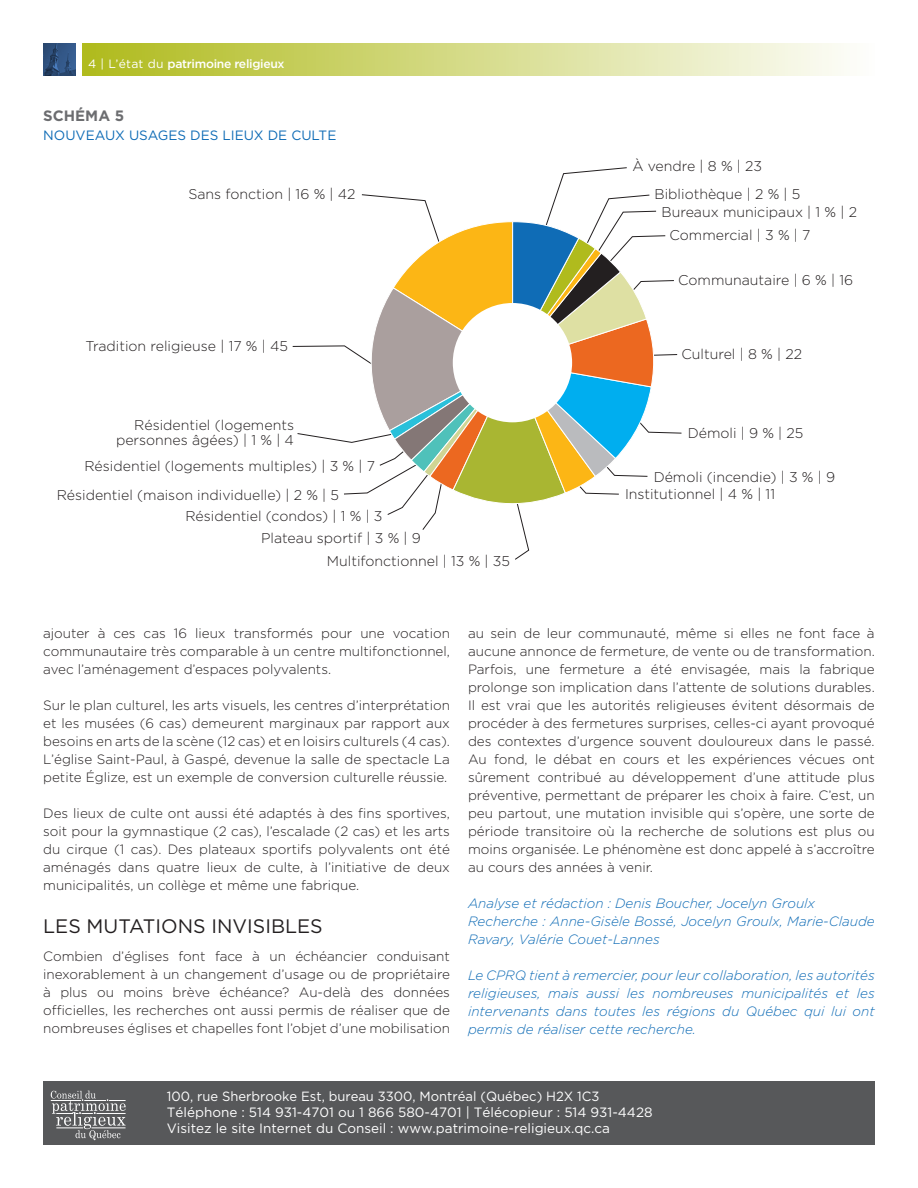
<style>
.page{position:relative;width:918px;height:1188px;background:#fff}
.page>*{position:absolute;margin:0;border:0;box-sizing:border-box;transform-origin:0 0}
.t1{font:19.5px "Gotham";color:#231f20}
.t2{font:700 15px "Gotham";color:#6c6d70}
.t3{font:300 14.1px/15.5px "Gotham";color:#231f20;text-align:right}
.t4{font:300 13.5px/18px "Gotham";color:#231f20;text-align:justify}
.t5{font:italic 300 13.5px/18px "Gotham";color:#0f6cb6}
.t6{font:13.5px "Gotham";color:#fff}
.t7{font:13.5px "Gotham";color:#0f6cb6}
.t8{font:13.35px "Gotham";color:#fff}
.t9{font:500 12px "Gotham";letter-spacing:-.025em;color:#fff}
.s1{font-weight:400}
</style>
<div class="page">
<img style="left:43px;top:43px;width:33px;height:33px">
<div style="left:83px;top:43px;width:792px;height:33px;background:linear-gradient(to right,#afba1c,#fefefc)"></div>
<svg style="left:292px;top:167px;width:390px;height:393px"></svg>
<div style="left:453px;top:303px;width:119px;height:119px;background:#fff;border-radius:50%"></div>
<div style="left:43px;top:1081px;width:832px;height:63px;background:#57585a"></div>
<svg style="left:51px;top:1091px;width:75px;height:49px"></svg>
<p class="t9" style="left:88px;top:57px;width:198px"><span class="s1">4 | L’état du</span> patrimoine religieux</p>
<p class="t2" style="left:43px;top:107px;width:82px">SCHÉMA 5</p>
<p class="t7" style="left:43px;top:128px;width:295px">NOUVEAUX USAGES DES LIEUX DE CULTE</p>
<p class="t3" style="left:188px;top:186px;width:169px">Sans fonction | 16 % | 42</p>
<p class="t3" style="left:85px;top:339px;width:204px">Tradition religieuse | 17 % | 45</p>
<p class="t3" style="left:116px;top:417px;width:180px">Résidentiel (logements personnes âgées) | 1 % | 4</p>
<p class="t3" style="left:84px;top:458px;width:292px">Résidentiel (logements multiples) | 3 % | 7</p>
<p class="t3" style="left:57px;top:487px;width:284px">Résidentiel (maison individuelle) | 2 % | 5</p>
<p class="t3" style="left:185px;top:508px;width:199px">Résidentiel (condos) | 1 % | 3</p>
<p class="t3" style="left:261px;top:530px;width:161px">Plateau sportif | 3 % | 9</p>
<p class="t3" style="left:327px;top:553px;width:185px">Multifonctionnel | 13 % | 35</p>
<p class="t3" style="left:632px;top:158px;width:131px">À vendre | 8 % | 23</p>
<p class="t3" style="left:655px;top:187px;width:147px">Bibliothèque | 2 % | 5</p>
<p class="t3" style="left:662px;top:204px;width:197px">Bureaux municipaux | 1 % | 2</p>
<p class="t3" style="left:670px;top:227px;width:142px">Commercial | 3 % | 7</p>
<p class="t3" style="left:678px;top:272px;width:177px">Communautaire | 6 % | 16</p>
<p class="t3" style="left:681px;top:346px;width:122px">Culturel | 8 % | 22</p>
<p class="t3" style="left:688px;top:425px;width:117px">Démoli | 9 % | 25</p>
<p class="t3" style="left:654px;top:469px;width:183px">Démoli (incendie) | 3 % | 9</p>
<p class="t3" style="left:625px;top:487px;width:152px">Institutionnel | 4 % | 11</p>
<p class="t4" style="left:43px;top:624px;width:408px">ajouter à ces cas 16 lieux transformés pour une vocation communautaire très comparable à un centre multifonctionnel, avec l’aménagement d’espaces polyvalents.</p>
<p class="t4" style="left:43px;top:696px;width:408px">Sur le plan culturel, les arts visuels, les centres d’interprétation et les musées (6 cas) demeurent marginaux par rapport aux besoins en arts de la scène (12 cas) et en loisirs culturels (4 cas).<br>L’église Saint-Paul, à Gaspé, devenue la salle de spectacle La petite Églize, est un exemple de conversion culturelle réussie.</p>
<p class="t4" style="left:43px;top:804px;width:408px">Des lieux de culte ont aussi été adaptés à des fins sportives, soit pour la gymnastique (2 cas), l’escalade (2 cas) et les arts du cirque (1 cas). Des plateaux sportifs polyvalents ont été aménagés dans quatre lieux de culte, à l’initiative de deux municipalités, un collège et même une fabrique.</p>
<p class="t1" style="left:43px;top:915px;width:281px">LES MUTATIONS INVISIBLES</p>
<p class="t4" style="left:43px;top:947px;width:408px">Combien d’églises font face à un échéancier conduisant inexorablement à un changement d’usage ou de propriétaire à plus ou moins brève échéance? Au-delà des données officielles, les recherches ont aussi permis de réaliser que de nombreuses églises et chapelles font l’objet d’une mobilisation</p>
<p class="t4" style="left:468px;top:624px;width:408px">au sein de leur communauté, même si elles ne font face à aucune annonce de fermeture, de vente ou de transformation.<br>Parfois, une fermeture a été envisagée, mais la fabrique prolonge son implication dans l’attente de solutions durables.<br>Il est vrai que les autorités religieuses évitent désormais de procéder à des fermetures surprises, celles-ci ayant provoqué des contextes d’urgence souvent douloureux dans le passé.<br>Au fond, le débat en cours et les expériences vécues ont sûrement contribué au développement d’une attitude plus préventive, permettant de préparer les choix à faire. C’est, un peu partout, une mutation invisible qui s’opère, une sorte de période transitoire où la recherche de solutions est plus ou moins organisée. Le phénomène est donc appelé à s’accroître au cours des années à venir.</p>
<p class="t5" style="left:468px;top:894px;width:349px">Analyse et rédaction : Denis Boucher, Jocelyn Groulx</p>
<p class="t5" style="left:468px;top:912px;width:408px">Recherche : Anne-Gisèle Bossé, Jocelyn Groulx, Marie-Claude<br>Ravary, Valérie Couet-Lannes</p>
<p class="t5" style="left:468px;top:966px;width:408px;text-align:justify">Le CPRQ tient à remercier, pour leur collaboration, les autorités religieuses, mais aussi les nombreuses municipalités et les intervenants dans toutes les régions du Québec qui lui ont permis de réaliser cette recherche.</p>
<p class="t8" style="left:167px;top:1089px;width:434px">100, rue Sherbrooke Est, bureau 3300, Montréal (Québec) H2X 1C3</p>
<p class="t6" style="left:167px;top:1105px;width:487px">Téléphone : 514 931-4701 ou 1 866 580-4701 | Télécopieur : 514 931-4428</p>
<p class="t6" style="left:167px;top:1121px;width:445px">Visitez le site Internet du Conseil : www.patrimoine-religieux.qc.ca</p>
</div>
